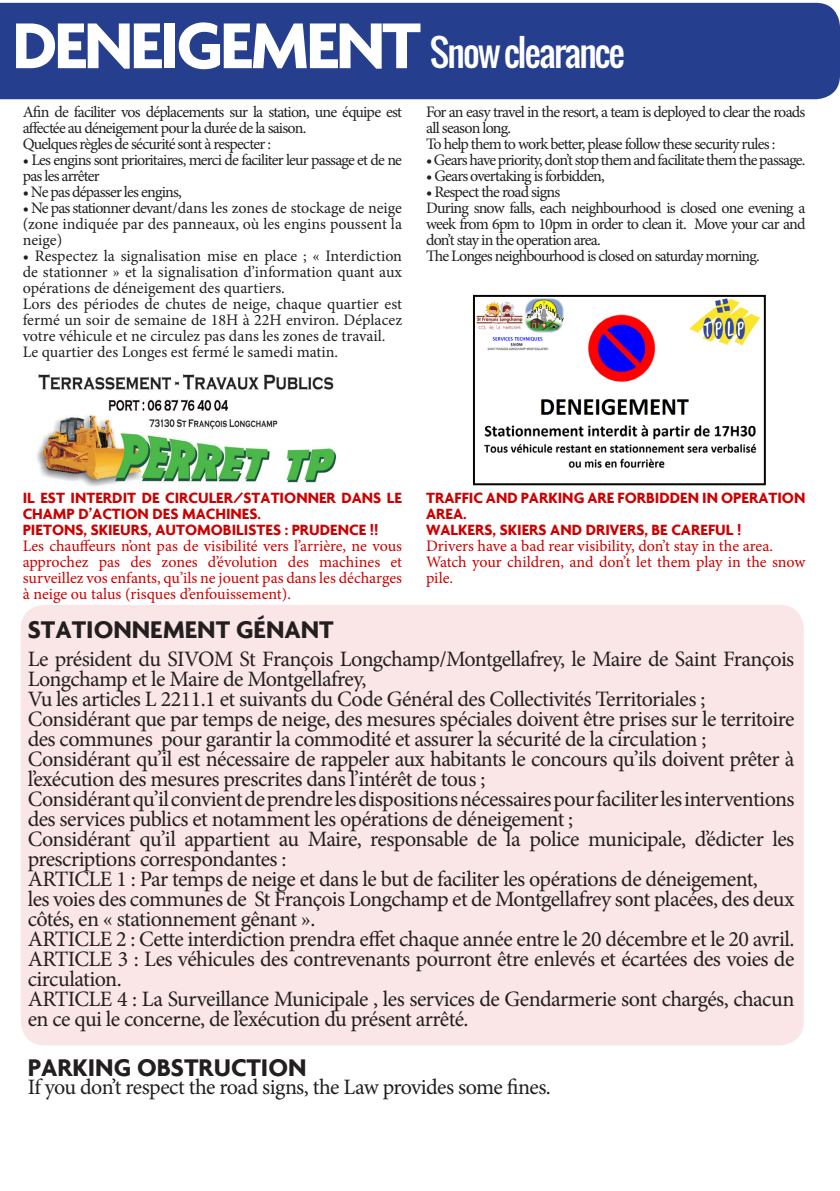
<style>
.page{position:relative;width:840px;height:1191px;background:#fff}
.page>*{position:absolute;margin:0;border:0;box-sizing:border-box;transform-origin:0 0}
.t1{font:36px "Oswald";letter-spacing:-.05em;color:#fff}
.t2{font:700 26px "Agenda";color:#231f20}
.t3{font:22px/20px "Minion Pro";letter-spacing:-.025em;color:#231f20}
.t4{font:16px/16px "Minion Pro";letter-spacing:-.05em;color:#231f20;text-align:justify}
.t5{font:16px/16px "Minion Pro";letter-spacing:-.005em;color:#c00;text-align:justify}
.t6{font:700 16px/16px "Agenda";color:#c00}
.t7{font:16px "Minion Pro";color:#231f20}
.s1{font-family:"Agenda";font-weight:700;font-size:70px}
</style>
<div class="page">
<div style="left:21px;top:605px;width:782px;height:440px;background:#fae6e7;border-radius:24px"></div>
<div style="left:0;top:3px;width:839px;height:96px;background:#253f8e"></div>
<img style="left:476px;top:298px;width:285px;height:170px">
<div style="left:472px;top:295px;width:293px;height:190px;border:2px solid #040503"></div>
<img style="left:37px;top:374px;width:299px;height:113px">
<p class="t1" style="left:12px;top:26px;width:614px"><span class="s1">DENEIGEMENT</span> Snow clearance</p>
<p class="t4" style="left:23px;top:103px;width:380px">Afin de faciliter vos déplacements sur la station, une équipe est affectée au déneigement pour la durée de la saison.</p>
<p class="t4" style="left:23px;top:135px;width:250px">Quelques règles de sécurité sont à respecter :</p>
<p class="t4" style="left:23px;top:151px;width:380px">• Les engins sont prioritaires, merci de faciliter leur passage et de ne pas les arrêter</p>
<p class="t4" style="left:23px;top:183px;width:160px">• Ne pas dépasser les engins,</p>
<p class="t4" style="left:23px;top:199px;width:380px">• Ne pas stationner devant/dans les zones de stockage de neige (zone indiquée par des panneaux, où les engins poussent la neige)</p>
<p class="t4" style="left:23px;top:247px;width:380px">• Respectez la signalisation mise en place ; « Interdiction de stationner » et la signalisation d’information quant aux opérations de déneigement des quartiers.</p>
<p class="t4" style="left:23px;top:295px;width:380px">Lors des périodes de chutes de neige, chaque quartier est fermé un soir de semaine de 18H à 22H environ. Déplacez votre véhicule et ne circulez pas dans les zones de travail.</p>
<p class="t7" style="left:23px;top:341px;width:317px">Le quartier des Longes est fermé le samedi matin.</p>
<p class="t4" style="left:426px;top:103px;width:380px">For an easy travel in the resort, a team is deployed to clear the roads all season long.</p>
<p class="t4" style="left:426px;top:135px;width:350px">To help them to work better, please follow these security rules :</p>
<p class="t4" style="left:426px;top:151px;width:380px">• Gears have priority, don’t stop them and facilitate them the passage.</p>
<p class="t4" style="left:426px;top:167px;width:180px">• Gears overtaking is forbidden,</p>
<p class="t4" style="left:426px;top:183px;width:136px">• Respect the road signs</p>
<p class="t4" style="left:426px;top:199px;width:380px">During snow falls, each neighbourhood is closed one evening a week from 6pm to 10pm in order to clean it. Move your car and don’t stay in the operation area.</p>
<p class="t4" style="left:426px;top:247px;width:335px">The Longes neighbourhood is closed on saturday morning.</p>
<p class="t6" style="left:23px;top:489px;width:380px">IL EST INTERDIT DE CIRCULER/STATIONNER DANS LE<br>CHAMP D’ACTION DES MACHINES.</p>
<p class="t6" style="left:23px;top:521px;width:357px">PIETONS, SKIEURS, AUTOMOBILISTES : PRUDENCE !!</p>
<p class="t5" style="left:23px;top:538px;width:380px">Les chauffeurs n’ont pas de visibilité vers l’arrière, ne vous approchez pas des zones d’évolution des machines et surveillez vos enfants, qu’ils ne jouent pas dans les décharges à neige ou talus (risques d’enfouissement).</p>
<p class="t2" style="left:28px;top:613px;width:307px">STATIONNEMENT GÉNANT</p>
<p class="t6" style="left:426px;top:489px;width:380px">TRAFFIC AND PARKING ARE FORBIDDEN IN OPERATION<br>AREA.</p>
<p class="t6" style="left:426px;top:521px;width:316px">WALKERS, SKIERS AND DRIVERS, BE CAREFUL !</p>
<p class="t5" style="left:426px;top:538px;width:348px">Drivers have a bad rear visibility, don’t stay in the area.</p>
<p class="t5" style="left:426px;top:554px;width:380px">Watch your children, and don’t let them play in the snow pile.</p>
<p class="t3" style="left:28px;top:649px;width:767px">Le président du SIVOM St François Longchamp/Montgellafrey, le Maire de Saint François<br>Longchamp et le Maire de Montgellafrey,</p>
<p class="t3" style="left:28px;top:689px;width:678px">Vu les articles L 2211.1 et suivants du Code Général des Collectivités Territoriales ;</p>
<p class="t3" style="left:28px;top:709px;width:767px">Considérant que par temps de neige, des mesures spéciales doivent être prises sur le territoire des communes pour garantir la commodité et assurer la sécurité de la circulation ;</p>
<p class="t3" style="left:28px;top:749px;width:767px">Considérant qu’il est nécessaire de rappeler aux habitants le concours qu’ils doivent prêter à l’exécution des mesures prescrites dans l’intérêt de tous ;</p>
<p class="t3" style="left:28px;top:789px;width:767px">Considérant qu’il convient de prendre les dispositions nécessaires pour faciliter les interventions des services publics et notamment les opérations de déneigement ;</p>
<p class="t3" style="left:28px;top:829px;width:767px">Considérant qu’il appartient au Maire, responsable de la police municipale, d’édicter les prescriptions correspondantes :</p>
<p class="t3" style="left:28px;top:869px;width:731px">ARTICLE 1 : Par temps de neige et dans le but de faciliter les opérations de déneigement,</p>
<p class="t3" style="left:28px;top:889px;width:767px">les voies des communes de St François Longchamp et de Montgellafrey sont placées, des deux côtés, en « stationnement gênant ».</p>
<p class="t3" style="left:28px;top:929px;width:767px">ARTICLE 2 : Cette interdiction prendra effet chaque année entre le 20 décembre et le 20 avril.</p>
<p class="t3" style="left:28px;top:949px;width:767px">ARTICLE 3 : Les véhicules des contrevenants pourront être enlevés et écartées des voies de circulation.</p>
<p class="t3" style="left:28px;top:989px;width:767px">ARTICLE 4 : La Surveillance Municipale , les services de Gendarmerie sont chargés, chacun en ce qui le concerne, de l’exécution du présent arrêté.</p>
<p class="t2" style="left:28px;top:1051px;width:280px">PARKING OBSTRUCTION</p>
<p class="t3" style="left:28px;top:1076px;width:524px">If you don’t respect the road signs, the Law provides some fines.</p>
</div>
